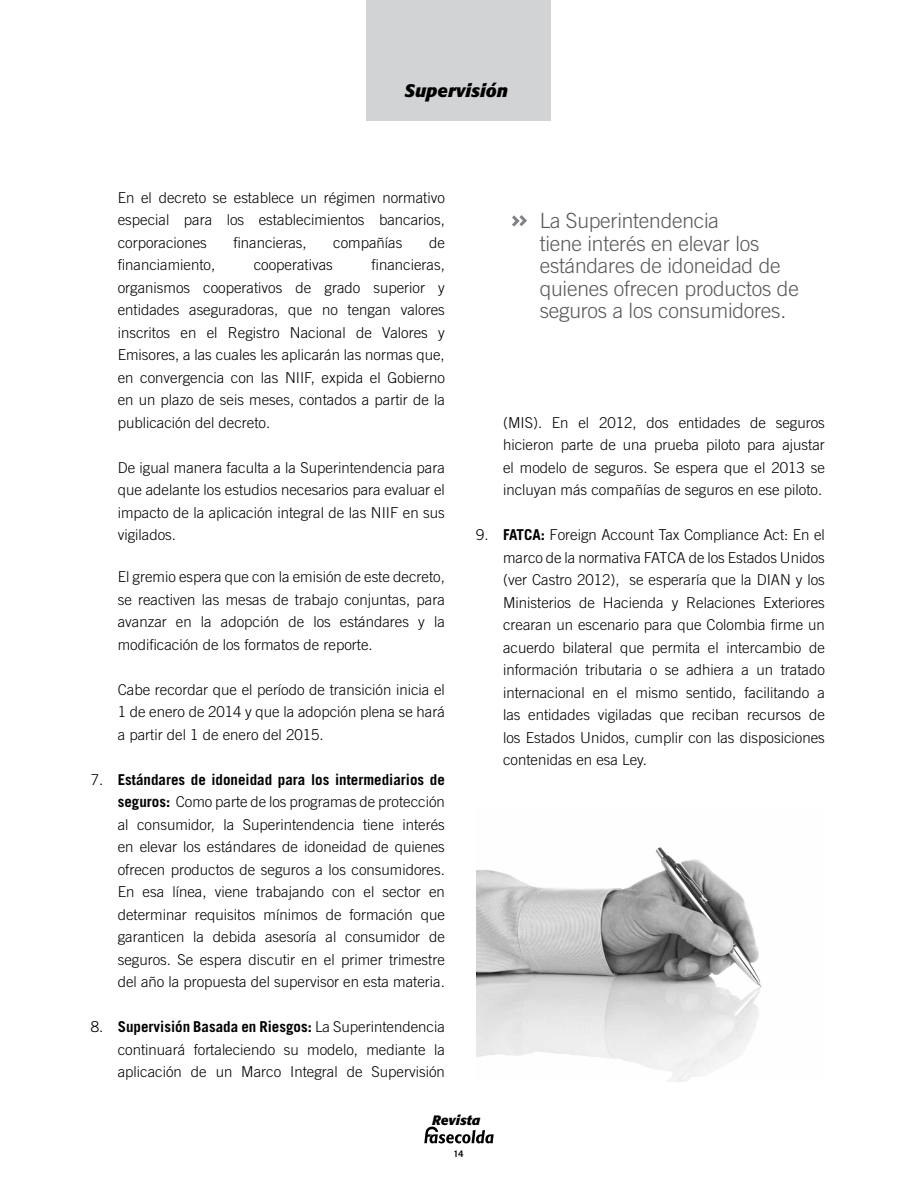
<style>
.page{position:relative;width:918px;height:1188px;background:#fff}
.page>*{position:absolute;margin:0;border:0;box-sizing:border-box;transform-origin:0 0}
.t1{font:300 21px/22.5px "Trade Gothic LT Std";letter-spacing:-.01em;color:#58595b}
.t2{font:italic 700 18px "Formata";color:#000}
.t3{font:300 15px/22.5px "Trade Gothic LT Std";color:#000;text-align:justify}
.t4{font:italic 700 13.5px "Formata";color:#000}
.t5{font:700 9px "Trade Gothic LT Std";color:#000}
.s1{font-weight:700}
</style>
<div class="page">
<div style="left:367px;top:0;width:184px;height:120px;background:#d1d3d4"></div>
<svg style="left:424px;top:1126px;width:70px;height:17px"></svg>
<svg style="left:512px;top:215px;width:15px;height:12px"></svg>
<img style="left:476px;top:847px;width:286px;height:235px">
<p class="t2" style="left:405px;top:80px;width:105px">Supervisión</p>
<p class="t3" style="left:118px;top:186px;width:329px">En el decreto se establece un régimen normativo especial para los establecimientos bancarios, corporaciones</p>
<p class="t3" style="left:233px;top:231px;width:75px">financieras,</p>
<p class="t3" style="left:333px;top:231px;width:71px">compañías</p>
<p class="t3" style="left:429px;top:231px;width:17px">de</p>
<p class="t3" style="left:118px;top:253px;width:329px;text-indent:254px">financieras, organismos cooperativos de grado superior y entidades aseguradoras, que no tengan valores inscritos en el Registro Nacional de Valores y Emisores, a las cuales les aplicarán las normas que, en convergencia con las NIIF, expida el Gobierno en un plazo de seis meses, contados a partir de la publicación del decreto.</p>
<p class="t3" style="left:118px;top:456px;width:329px">De igual manera faculta a la Superintendencia para que adelante los estudios necesarios para evaluar el impacto de la aplicación integral de las NIIF en sus vigilados.</p>
<p class="t3" style="left:118px;top:565px;width:329px">El gremio espera que con la emisión de este decreto, se reactiven las mesas de trabajo conjuntas, para avanzar en la adopción de los estándares y la modificación de los formatos de reporte.</p>
<p class="t3" style="left:118px;top:678px;width:329px">Cabe recordar que el período de transición inicia el 1 de enero de 2014 y que la adopción plena se hará a partir del 1 de enero del 2015.</p>
<p class="t3" style="left:118px;top:768px;width:329px;text-indent:-27px">7. <span class="s1">Estándares de idoneidad para los intermediarios de seguros:</span> Como parte de los programas de protección al consumidor, la Superintendencia tiene interés en elevar los estándares de idoneidad de quienes ofrecen productos de seguros a los consumidores.<br>En esa línea, viene trabajando con el sector en determinar requisitos mínimos de formación que garanticen la debida asesoría al consumidor de seguros. Se espera discutir en el primer trimestre del año la propuesta del supervisor en esta materia.</p>
<p class="t3" style="left:118px;top:1015px;width:329px;text-indent:-27px">8. <span class="s1">Supervisión Basada en Riesgos:</span> La Superintendencia continuará fortaleciendo su modelo, mediante la aplicación de un Marco Integral de Supervisión</p>
<p class="t3" style="left:118px;top:253px;width:99px">financiamiento,</p>
<p class="t3" style="left:254px;top:253px;width:81px">cooperativas</p>
<h1 class="t1" style="left:540px;top:209px;width:261px">La Superintendencia<br>tiene interés en elevar los estándares de idoneidad de quienes ofrecen productos de seguros a los consumidores.</h1>
<p class="t3" style="left:503px;top:411px;width:323px">(MIS). En el 2012, dos entidades de seguros hicieron parte de una prueba piloto para ajustar el modelo de seguros. Se espera que el 2013 se incluyan más compañías de seguros en ese piloto.</p>
<p class="t3" style="left:503px;top:523px;width:323px;text-indent:-27px">9. <span class="s1">FATCA:</span> Foreign Account Tax Compliance Act: En el marco de la normativa FATCA de los Estados Unidos (ver Castro 2012), se esperaría que la DIAN y los Ministerios de Hacienda y Relaciones Exteriores crearan un escenario para que Colombia firme un acuerdo bilateral que permita el intercambio de información tributaria o se adhiera a un tratado internacional en el mismo sentido, facilitando a las entidades vigiladas que reciban recursos de los Estados Unidos, cumplir con las disposiciones contenidas en esa Ley.</p>
<p class="t4" style="left:432px;top:1112px;width:50px">Revista</p>
<p class="t5" style="left:453px;top:1149px;width:12px">14</p>
</div>
